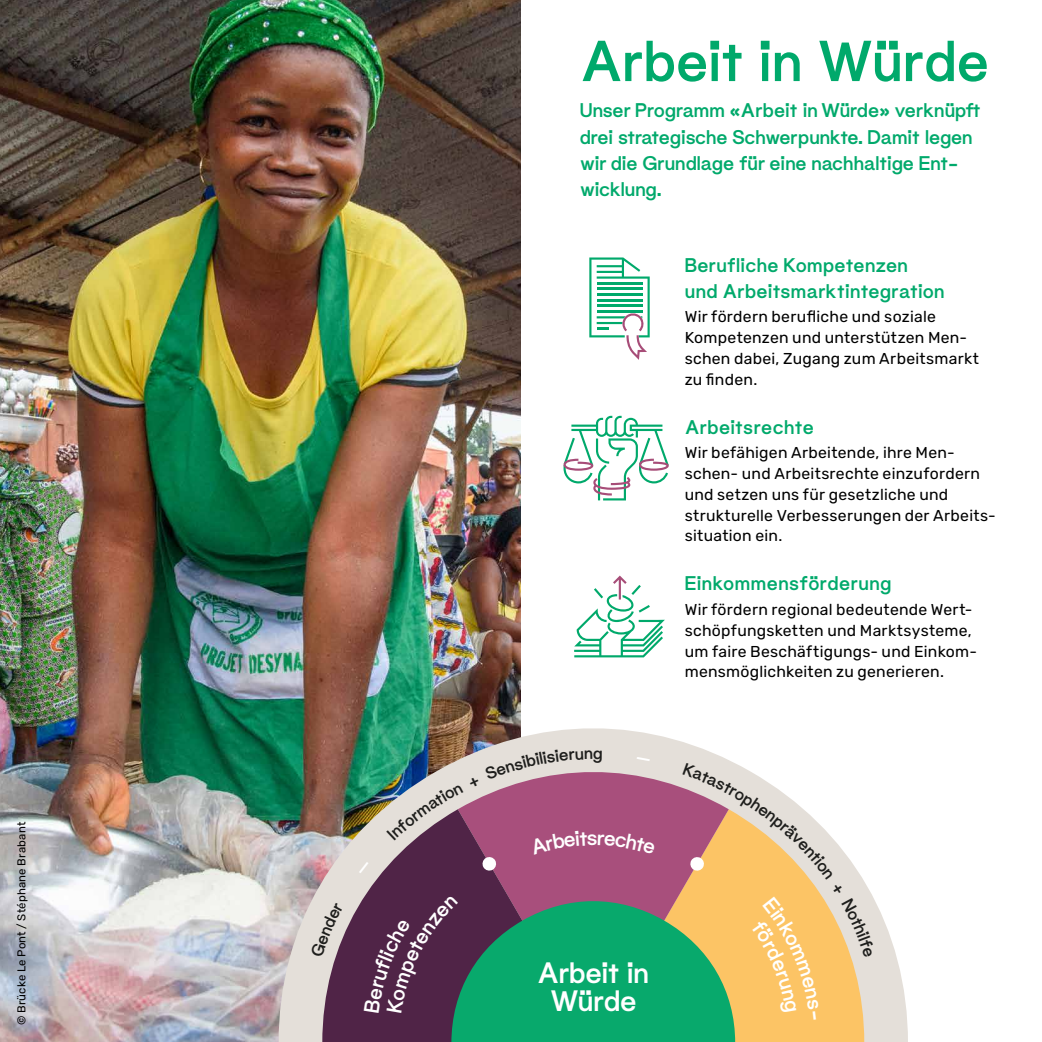
<style>
.page{position:relative;width:1042px;height:1042px;background:#fff}
.page>*{position:absolute;margin:0;border:0;box-sizing:border-box;transform-origin:0 0}
.t1{font:700 56px "Maxeville";letter-spacing:-.01em;color:#00a96b}
.t2{font:700 28.7px/28.7px "Maxeville";letter-spacing:-.025em;color:#fff;text-align:center}
.t3{font:700 20.65px "Maxeville";color:#fff}
.t4{font:700 19.25px/26.2px "Maxeville";color:#00a96b}
.t5{font:700 19.25px "Maxeville";letter-spacing:.02em;color:#00a96b}
.t6{font:15.75px/20.8px "Rubik";letter-spacing:.015em;color:#000}
.t7{font:11.38px "Rubik";letter-spacing:.02em;color:#000}
</style>
<div class="page">
<img style="left:0;top:0;width:521px;height:1042px">
<img style="left:279px;top:724px;width:629px;height:318px">
<img style="left:322px;top:809px;width:37px;height:233px">
<svg style="left:574px;top:575px;width:91px;height:82px"></svg>
<svg style="left:589px;top:257px;width:61px;height:103px"></svg>
<svg style="left:563px;top:416px;width:106px;height:84px"></svg>
<div style="left:310px;top:902px;width:33px;height:55px;background:#e4dfd9"></div>
<svg style="left:359px;top:749px;width:514px;height:293px;background:#949583"></svg>
<p class="t7" style="left:15px;top:1025px;width:205px;rotate:-90deg">© Brücke Le Pont / Stéphane Brabant</p>
<h1 class="t1" style="left:580px;top:24px;width:411px">Arbeit in Würde</h1>
<p class="t4" style="left:580px;top:97px;width:402px">Unser Programm «Arbeit in Würde» verknüpft drei strategische Schwerpunkte. Damit legen wir die Grundlage für eine nachhaltige Ent&shy;wicklung.</p>
<p class="t4" style="left:685px;top:252px;width:261px">Berufliche Kompetenzen und Arbeitsmarktintegration</p>
<p class="t6" style="left:685px;top:307px;width:296px">Wir fördern berufliche und soziale<br>Kompetenzen und unterstützen Men&shy;schen dabei, Zugang zum Arbeitsmarkt zu finden.</p>
<p class="t4" style="left:685px;top:414px;width:130px">Arbeitsrechte</p>
<p class="t6" style="left:685px;top:443px;width:312px">Wir befähigen Arbeitende, ihre Men&shy;schen- und Arbeitsrechte einzufordern und setzen uns für gesetzliche und strukturelle Verbesserungen der Arbeits&shy;situation ein.</p>
<p class="t5" style="left:685px;top:571px;width:208px">Einkommensförderung</p>
<p class="t6" style="left:685px;top:599px;width:294px">Wir fördern regional bedeutende Wert&shy;schöpfungsketten und Marktsysteme, um faire Beschäftigungs- und Einkom&shy;mensmöglichkeiten zu generieren.</p>
<h3 class="t3" style="left:587px;top:824px;width:12px">s</h3>
<h2 class="t2" style="left:537px;top:958px;width:113px">Arbeit in<br>Würde</h2>
</div>
